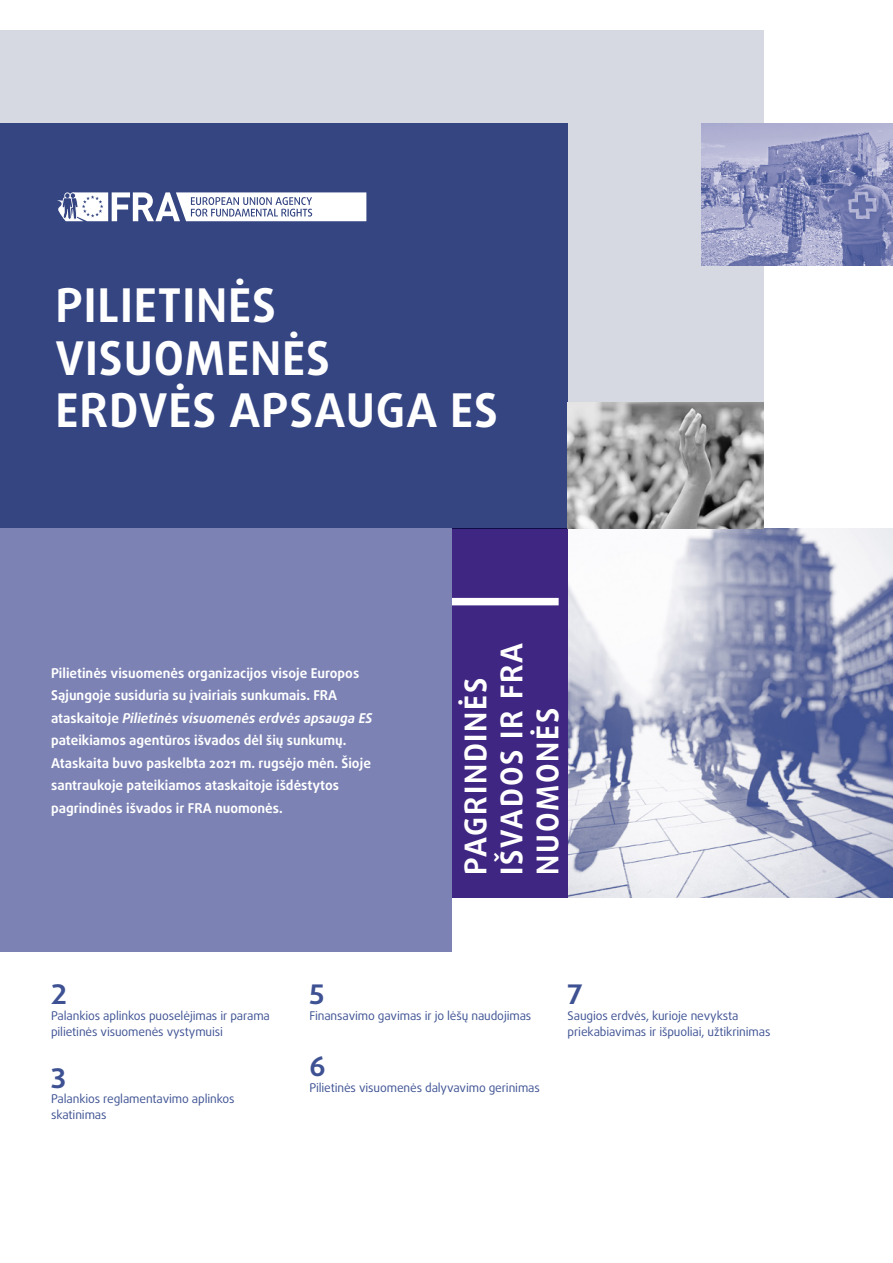
<style>
.page{position:relative;width:893px;height:1263px;background:#fff}
.page>*{position:absolute;margin:0;border:0;box-sizing:border-box;transform-origin:0 0}
.doc_title{font:700 46.5px/52.5px "Daxline Pro";letter-spacing:.02em;color:#fff}
.doc_title_2{font:700 30px/36px "Daxline Pro";letter-spacing:.06em;color:#fff}
.t1{font:700 27px "Daxline Pro";color:#3e5293}
.intro_0{font:700 13.5px/22.5px "Daxline Pro";color:#fff}
.t2{font:12px/15.6px "Daxline Pro";letter-spacing:-.01em;color:#3e5293}
.s1{font-style:italic}
</style>
<div class="page">
<div style="left:0;top:30px;width:763px;height:868px;background:#d7d9e2"></div>
<img style="left:568px;top:529px;width:325px;height:369px">
<div style="left:133px;top:529px;width:435px;height:369px;background:#3f2682"></div>
<div style="left:0;top:124px;width:568px;height:405px;background:#344582"></div>
<svg style="left:57px;top:192px;width:309px;height:29px"></svg>
<div style="left:425px;top:598px;width:134px;height:7px;background:#fff"></div>
<img style="left:568px;top:402px;width:195px;height:127px">
<img style="left:701px;top:124px;width:192px;height:142px">
<div style="left:0;top:529px;width:451px;height:423px;background:#7c82b4"></div>
<p class="doc_title" style="left:56px;top:279px;width:444px">PILIETINĖS<br>VISUOMENĖS<br>ERDVĖS APSAUGA ES</p>
<p class="intro_0" style="left:51px;top:662px;width:323px">Pilietinės visuomenės organizacijos visoje Europos Sąjungoje susiduria su įvairiais sunkumais. FRA ataskaitoje <span class="s1">Pilietinės visuomenės erdvės apsauga ES </span>pateikiamos agentūros išvados dėl šių sunkumų.<br>Ataskaita buvo paskelbta 2021 m. rugsėjo mėn. Šioje santraukoje pateikiamos ataskaitoje išdėstytos pagrindinės išvados ir FRA nuomonės.</p>
<p class="doc_title_2" style="left:458px;top:875px;width:234px;rotate:-90deg">PAGRINDINĖS<br>IŠVADOS IR FRA<br>NUOMONĖS</p>
<p class="t1" style="left:51px;top:977px;width:17px">2</p>
<p class="t2" style="left:51px;top:1008px;width:220px">Palankios aplinkos puoselėjimas ir parama pilietinės visuomenės vystymuisi</p>
<p class="t1" style="left:51px;top:1060px;width:16px">3</p>
<p class="t2" style="left:51px;top:1091px;width:185px">Palankios reglamentavimo aplinkos skatinimas</p>
<p class="t1" style="left:309px;top:977px;width:16px">5</p>
<p class="t2" style="left:309px;top:1008px;width:224px">Finansavimo gavimas ir jo lėšų naudojimas</p>
<p class="t1" style="left:309px;top:1049px;width:18px">6</p>
<p class="t2" style="left:309px;top:1080px;width:232px">Pilietinės visuomenės dalyvavimo gerinimas</p>
<p class="t1" style="left:568px;top:977px;width:17px">7</p>
<p class="t2" style="left:568px;top:1008px;width:204px">Saugios erdvės, kurioje nevyksta priekabiavimas ir išpuoliai, užtikrinimas</p>
</div>
